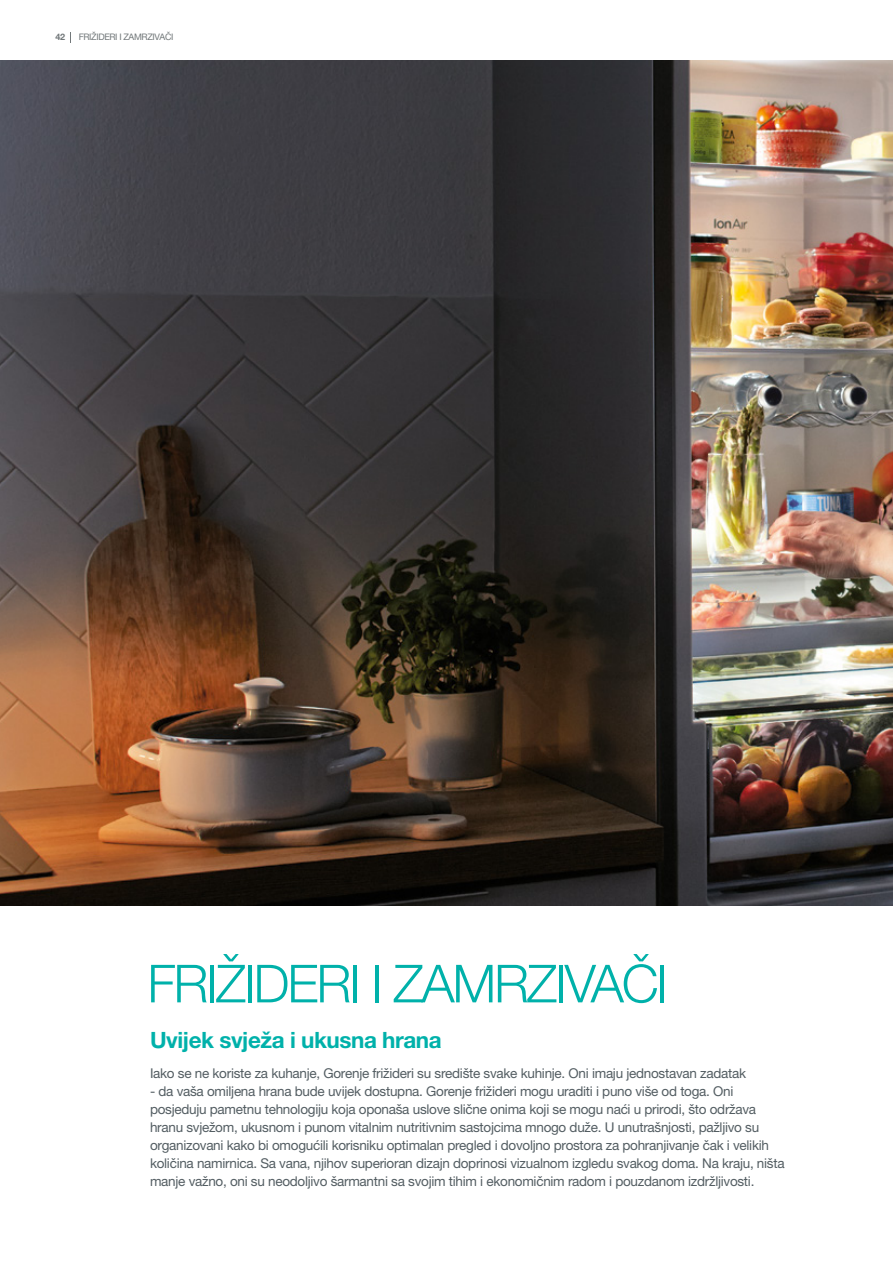
<style>
.page{position:relative;width:893px;height:1263px;background:#fff}
.page>*{position:absolute;margin:0;border:0;box-sizing:border-box;transform-origin:0 0}
.t1{font:300 52.5px "Helvetica Neue LT Pro";letter-spacing:-.04em;color:#00b1aa}
.t2{font:700 22.5px "Helvetica Neue LT Pro";letter-spacing:-.02em;color:#00b1aa}
.t3{font:13.5px/18px "Helvetica Neue LT Pro";letter-spacing:-.02em;color:#535d62}
.t4{font:9px "Helvetica Neue LT Pro";letter-spacing:-.04em;color:#72787a}
.t5{font:700 9px "Helvetica Neue LT Pro";color:#72787a}
</style>
<div class="page">
<img style="left:0;top:61px;width:893px;height:845px">
<p class="t5" style="left:56px;top:32px;width:11px">42</p>
<p class="t4" style="left:79px;top:32px;width:96px">FRIŽIDERI I ZAMRZIVAČI</p>
<h1 class="t1" style="left:147px;top:951px;width:522px">FRIŽIDERI I ZAMRZIVAČI</h1>
<h2 class="t2" style="left:150px;top:1026px;width:293px">Uvijek svježa i ukusna hrana</h2>
<p class="t3" style="left:150px;top:1064px;width:597px">Iako se ne koriste za kuhanje, Gorenje frižideri su središte svake kuhinje. Oni imaju jednostavan zadatak</p>
<p class="t3" style="left:150px;top:1082px;width:636px">- da vaša omiljena hrana bude uvijek dostupna. Gorenje frižideri mogu uraditi i puno više od toga. Oni posjeduju pametnu tehnologiju koja oponaša uslove slične onima koji se mogu naći u prirodi, što održava hranu svježom, ukusnom i punom vitalnim nutritivnim sastojcima mnogo duže. U unutrašnjosti, pažljivo su organizovani kako bi omogućili korisniku optimalan pregled i dovoljno prostora za pohranjivanje čak i velikih količina namirnica. Sa vana, njihov superioran dizajn doprinosi vizualnom izgledu svakog doma. Na kraju, ništa manje važno, oni su neodoljivo šarmantni sa svojim tihim i ekonomičnim radom i pouzdanom izdržljivosti.</p>
</div>
